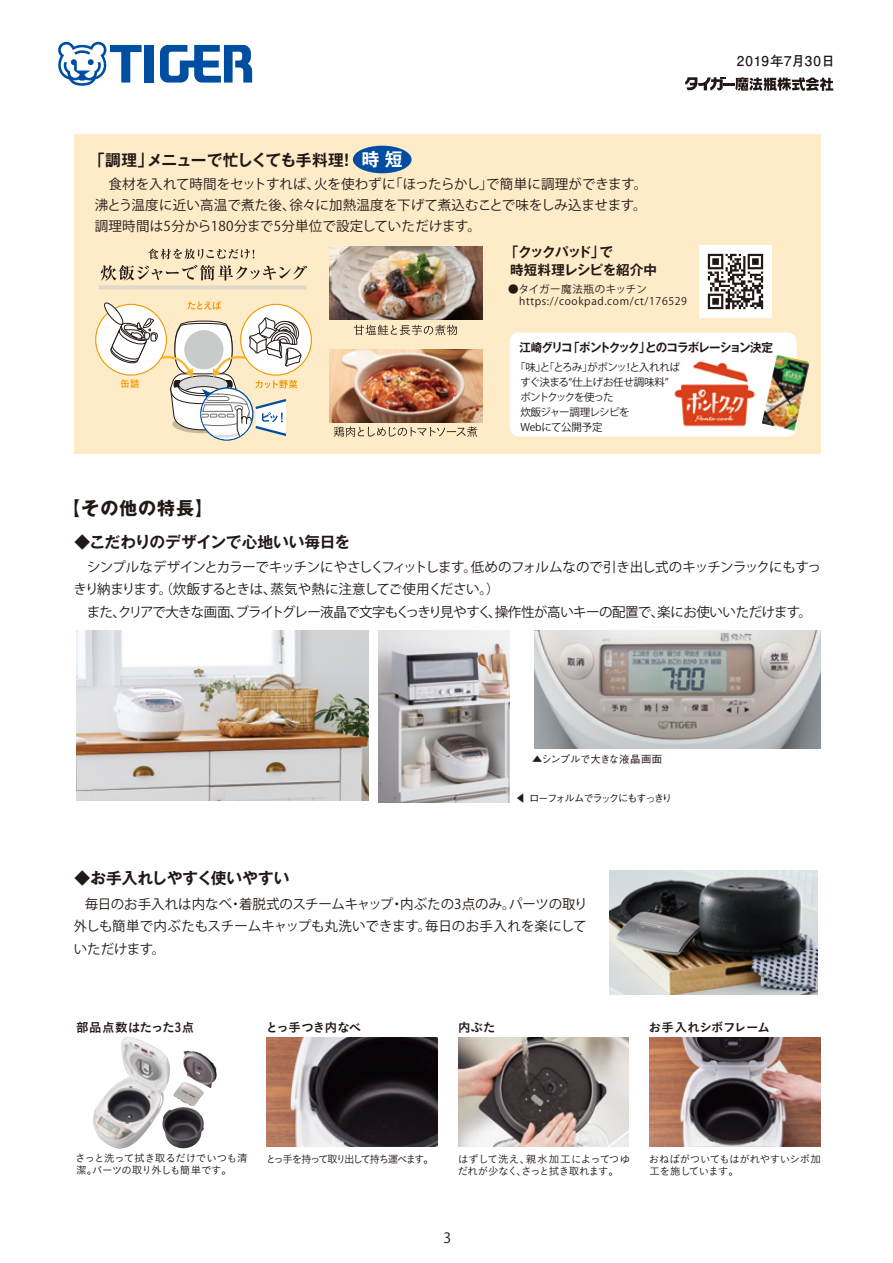
<style>
.page{position:relative;width:893px;height:1263px;background:#fff}
.page>*{position:absolute;margin:0;border:0;box-sizing:border-box;transform-origin:0 0}
.t1{font:700 18px "Gothic MB101 Pro";letter-spacing:.05em;color:#221815}
.t2{font:700 18px "Gothic MB101 Pro De";color:#fff}
.t3{font:700 15.75px "Gothic MB101 Pro De";letter-spacing:-.005em;color:#221815}
.t4{font:700 15.75px "Gothic MB101 Pro De";letter-spacing:-.035em;color:#221815}
.t5{font:14.1px "Koz Go Pro";color:#221815}
.t6{font:13.5px/22.5px "Koz Go Pro";letter-spacing:-.025em;color:#221815;text-align:justify}
.t7{font:13.5px/21px "Koz Go Pro";color:#221815}
.t8{font:700 13.5px/18px "Gothic MB101 Pro De";letter-spacing:-.025em;color:#221815}
.t9{font:700 13.5px "Futo Go B101 Pro";letter-spacing:.045em;color:#221815}
.t10{font:12.45px "Koburina Go Std W6";letter-spacing:.02em;color:#221815}
.t11{font:12.45px "Koburina Go Std W6";letter-spacing:-.025em;color:#221815}
.t12{font:12.45px "Koburina Go Std W6";letter-spacing:-.045em;color:#221815}
.t13{font:12.45px "Koburina Go Std W6";color:#221815}
.t14{font:700 12px "Gothic MB101 Pro De";letter-spacing:-.085em;color:#221815;scale:.96 1}
.t15{font:10.5px/15px "Koz Go Pro";letter-spacing:-.05em;color:#221815}
.t16{font:10.5px/12px "Koburina Go Std W3";letter-spacing:-.04em;color:#221815}
.t17{font:10.5px/12.6px "Koz Go Pro";letter-spacing:.06em;color:#221815}
.t18{font:10.5px/12px "Koburina Go Std W3";letter-spacing:-.06em;color:#221815}
.t19{font:10.5px "Koburina Go Std W3";letter-spacing:-.14em;color:#221815}
.t20{font:500 10.35px "Gothic BBB Pro";letter-spacing:-.145em;color:#221815}
.t21{font:500 10.35px "Gothic BBB Pro";letter-spacing:-.025em;color:#221815}
</style>
<div class="page">
<div style="left:74px;top:135px;width:746px;height:319px;background:#feebc8"></div>
<div style="left:145px;top:45px;width:9px;height:38px;background:#004ea2"></div>
<svg style="left:160px;top:45px;width:92px;height:38px"></svg>
<svg style="left:58px;top:41px;width:84px;height:45px"></svg>
<img style="left:329px;top:246px;width:153px;height:74px">
<img style="left:329px;top:349px;width:153px;height:74px">
<svg style="left:354px;top:325px;width:103px;height:10px"></svg>
<svg style="left:334px;top:426px;width:143px;height:11px"></svg>
<img style="left:93px;top:1037px;width:77px;height:111px">
<img style="left:174px;top:1083px;width:30px;height:23px">
<img style="left:183px;top:1051px;width:34px;height:37px">
<img style="left:162px;top:1107px;width:42px;height:41px">
<img style="left:650px;top:1037px;width:170px;height:109px">
<img style="left:458px;top:1037px;width:171px;height:109px">
<img style="left:267px;top:1037px;width:171px;height:109px">
<img style="left:534px;top:631px;width:286px;height:117px">
<img style="left:378px;top:630px;width:131px;height:172px">
<img style="left:76px;top:630px;width:293px;height:171px">
<img style="left:609px;top:871px;width:208px;height:123px">
<div style="left:510px;top:332px;width:286px;height:105px;background:#fff;border-radius:9px"></div>
<img style="left:674px;top:355px;width:135px;height:76px">
<svg style="left:148px;top:249px;width:106px;height:10px"></svg>
<svg style="left:101px;top:265px;width:206px;height:16px"></svg>
<hr style="left:99px;top:285px;width:207px;height:4px;background:#e1d8c7">
<div style="left:241px;top:304px;width:70px;height:71px;background:#fff;border-radius:50%"></div>
<svg style="left:96px;top:304px;width:70px;height:71px"></svg>
<svg style="left:103px;top:301px;width:199px;height:140px"></svg>
<svg style="left:685px;top:77px;width:148px;height:14px"></svg>
<div style="left:353px;top:146px;width:59px;height:27px;background:#004ea2;border-radius:50%"></div>
<img style="left:699px;top:245px;width:73px;height:72px">
<p class="t4" style="left:89px;top:147px;width:267px">「調理」メニューで忙しくても手料理！</p>
<h1 class="t2" style="left:362px;top:145px;width:43px">時 短</h1>
<p class="t7" style="left:95px;top:174px;width:561px">　食材を入れて時間をセットすれば、火を使わずに「ほったらかし」で簡単に調理ができます。　沸とう温度に近い高温で煮た後、徐々に加熱温度を下げて煮込むことで味をしみ込ませます。調理時間は5分から180分まで5分単位で設定していただけます。</p>
<p class="t8" style="left:510px;top:241px;width:148px;text-indent:-5px">「クックパッド」で<br>時短料理レシピを紹介中</p>
<p class="t17" style="left:508px;top:283px;width:181px">●タイガー魔法瓶のキッチン　https://cookpad.com/ct/176529</p>
<p class="t9" style="left:737px;top:50px;width:99px">2019年7月30日</p>
<h1 class="t1" style="left:62px;top:493px;width:152px">【その他の特長】</h1>
<p class="t3" style="left:75px;top:528px;width:277px">◆こだわりのデザインで心地いい毎日を</p>
<p class="t14" style="left:520px;top:337px;width:265px">江崎グリコ「ポントクック」とのコラボレーション決定</p>
<p class="t15" style="left:520px;top:359px;width:162px;text-indent:-5px">「味」と「とろみ」がポンッ！と入れればすぐ決まる“仕上げお任せ調味料”ポントクックを使った<br>炊飯ジャー調理レシピを<br>Webにて公開予定</p>
<p class="t6" style="left:73px;top:556px;width:749px">　シンプルなデザインとカラーでキッチンにやさしくフィットします。低めのフォルムなので引き出し式のキッチンラックにもすっきり納まります。（炊飯するときは、蒸気や熱に注意してご使用ください。）</p>
<p class="t6" style="left:87px;top:601px;width:726px">また、クリアで大きな画面、ブライトグレー液晶で文字もくっきり見やすく、操作性が高いキーの配置で、楽にお使いいただけます。</p>
<p class="t21" style="left:532px;top:751px;width:132px">▲シンプルで大きな液晶画面</p>
<p class="t20" style="left:515px;top:790px;width:158px">◀ ローフォルムでラックにもすっきり</p>
<p class="t3" style="left:75px;top:864px;width:216px">◆お手入れしやすく使いやすい</p>
<p class="t6" style="left:74px;top:893px;width:515px;text-indent:11px">毎日のお手入れは内なべ・着脱式のスチームキャップ・内ぶたの3点のみ。パーツの取り外しも簡単で内ぶたもスチームキャップも丸洗いできます。毎日のお手入れを楽にしていただけます。</p>
<p class="t10" style="left:76px;top:1018px;width:120px">部品点数はたった3点</p>
<p class="t12" style="left:266px;top:1018px;width:97px">とっ手つき内なべ</p>
<p class="t13" style="left:458px;top:1018px;width:39px">内ぶた</p>
<p class="t11" style="left:649px;top:1018px;width:123px">お手入れシボフレーム</p>
<p class="t16" style="left:75px;top:1152px;width:174px">さっと洗って拭き取るだけでいつも清潔。パーツの取り外しも簡単です。</p>
<p class="t19" style="left:266px;top:1151px;width:170px">とっ手を持って取り出して持ち運べます。</p>
<p class="t18" style="left:458px;top:1153px;width:174px">はずして洗え、親水加工によってつゆだれが少なく、さっと拭き取れます。</p>
<p class="t16" style="left:649px;top:1153px;width:174px">おねばがついてもはがれやすいシボ加工を施しています。</p>
<p class="t5" style="left:443px;top:1229px;width:9px">3</p>
</div>
